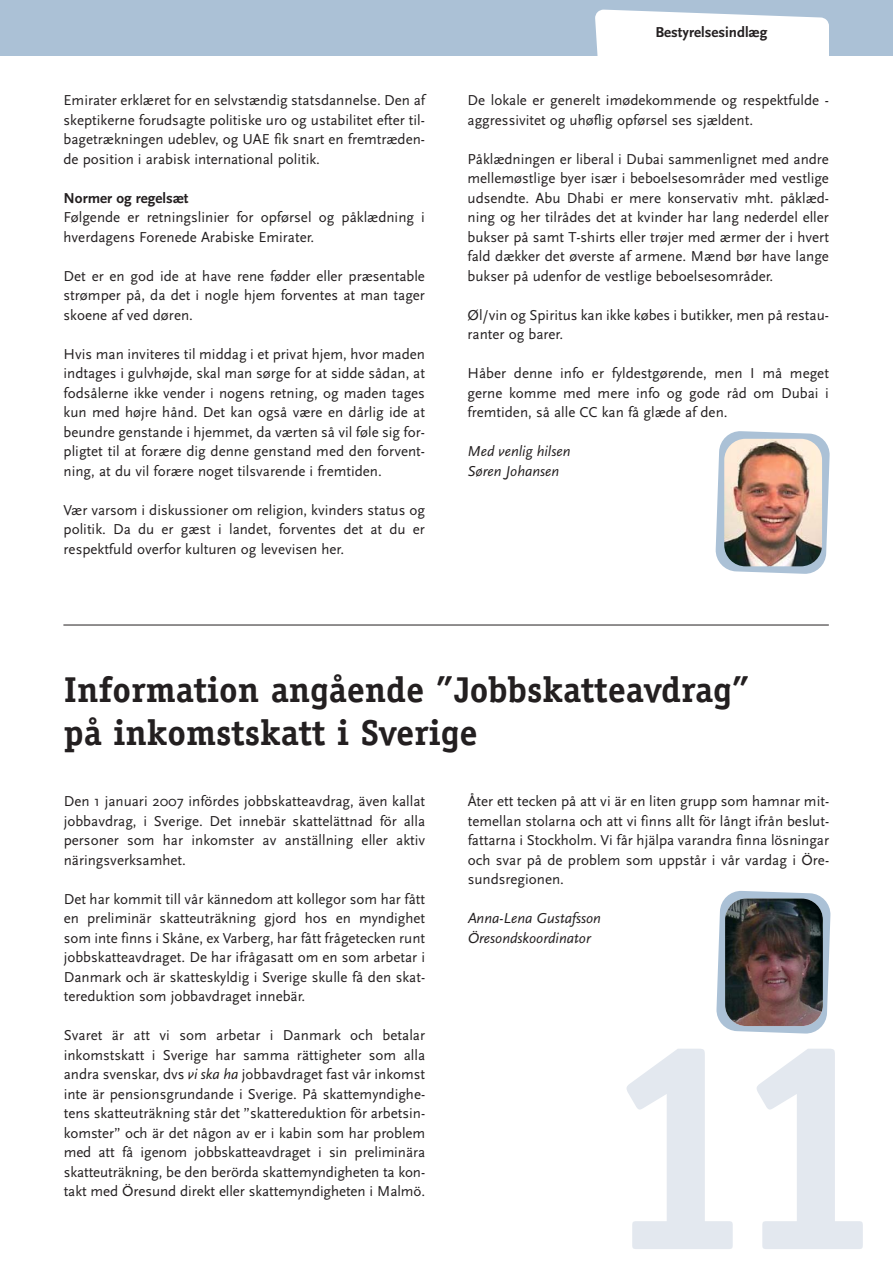
<style>
.page{position:relative;width:893px;height:1263px;background:#fff}
.page>*{position:absolute;margin:0;border:0;box-sizing:border-box;transform-origin:0 0}
.t1{font:700 300px "Officina Serif";color:#e3e8ef}
.t2{font:700 36px/43.2px "Officina Serif";color:#231f20}
.t3{font:15px/19.5px "Scala Sans";color:#231f20;text-align:justify}
.t4{font:italic 15px/19.5px "Scala Sans";color:#231f20}
.t5{font:700 15px "Scala Sans";color:#231f20}
.s1{font-style:italic}
</style>
<div class="page">
<div style="left:0;top:1px;width:893px;height:55px;background:#abc1d6"></div>
<svg style="left:595px;top:10px;width:234px;height:46px;background:#f7f9fb"></svg>
<hr style="left:63px;top:624px;width:766px;height:1px;background:#231f20">
<svg style="left:715px;top:431px;width:115px;height:143px"></svg>
<img style="left:724px;top:439px;width:98px;height:127px;border-radius:21px">
<svg style="left:716px;top:891px;width:115px;height:143px"></svg>
<img style="left:725px;top:898px;width:98px;height:128px;border-radius:21px">
<p class="t3" style="left:64px;top:92px;width:363px">Emirater erklæret for en selvstændig statsdannelse. Den af skeptikerne forudsagte politiske uro og ustabilitet efter til&shy;bagetrækningen udeblev, og UAE fik snart en fremtræden&shy;de position i arabisk international politik.</p>
<p class="t5" style="left:64px;top:192px;width:126px">Normer og regelsæt</p>
<p class="t3" style="left:64px;top:209px;width:363px">Følgende er retningslinier for opførsel og påklædning i hverdagens Forenede Arabiske Emirater.</p>
<p class="t3" style="left:64px;top:268px;width:363px">Det er en god ide at have rene fødder eller præsentable strømper på, da det i nogle hjem forventes at man tager skoene af ved døren.</p>
<p class="t3" style="left:64px;top:346px;width:363px">Hvis man inviteres til middag i et privat hjem, hvor maden indtages i gulvhøjde, skal man sørge for at sidde sådan, at fodsålerne ikke vender i nogens retning, og maden tages kun med højre hånd. Det kan også være en dårlig ide at beundre genstande i hjemmet, da værten så vil føle sig for&shy;pligtet til at forære dig denne genstand med den forvent&shy;ning, at du vil forære noget tilsvarende i fremtiden.</p>
<p class="t3" style="left:64px;top:502px;width:363px">Vær varsom i diskussioner om religion, kvinders status og politik. Da du er gæst i landet, forventes det at du er respektfuld overfor kulturen og levevisen her.</p>
<p class="t5" style="left:655px;top:26px;width:113px">Bestyrelsesindlæg</p>
<p class="t3" style="left:468px;top:92px;width:363px">De lokale er generelt imødekommende og respektfulde - aggressivitet og uhøflig opførsel ses sjældent.</p>
<p class="t3" style="left:468px;top:151px;width:363px">Påklædningen er liberal i Dubai sammenlignet med andre mellemøstlige byer især i beboelsesområder med vestlige udsendte. Abu Dhabi er mere konservativ mht. påklæd&shy;ning og her tilrådes det at kvinder har lang nederdel eller bukser på samt T-shirts eller trøjer med ærmer der i hvert fald dækker det øverste af armene. Mænd bør have lange bukser på udenfor de vestlige beboelsesområder.</p>
<p class="t3" style="left:468px;top:307px;width:363px">Øl/vin og Spiritus kan ikke købes i butikker, men på restau&shy;ranter og barer.</p>
<p class="t3" style="left:468px;top:365px;width:363px">Håber denne info er fyldestgørende, men I må meget gerne komme med mere info og gode råd om Dubai i fremtiden, så alle CC kan få glæde af den.</p>
<p class="t4" style="left:468px;top:444px;width:104px">Med venlig hilsen<br>Søren Johansen</p>
<h2 class="t2" style="left:64px;top:671px;width:688px">Information angående ”Jobbskatteavdrag” på inkomstskatt i Sverige</h2>
<p class="t3" style="left:64px;top:793px;width:363px">Den 1 januari 2007 infördes jobbskatteavdrag, även kallat jobbavdrag, i Sverige. Det innebär skattelättnad för alla personer som har inkomster av anställning eller aktiv näringsverksamhet.</p>
<p class="t3" style="left:64px;top:890px;width:363px">Det har kommit till vår kännedom att kollegor som har fått en preliminär skatteuträkning gjord hos en myndighet som inte finns i Skåne, ex Varberg, har fått frågetecken runt jobbskatteavdraget. De har ifrågasatt om en som arbetar i Danmark och är skatteskyldig i Sverige skulle få den skat&shy;tereduktion som jobbavdraget innebär.</p>
<p class="t3" style="left:64px;top:1027px;width:363px">Svaret är att vi som arbetar i Danmark och betalar inkomstskatt i Sverige har samma rättigheter som alla andra svenskar, dvs <span class="s1">vi ska ha</span> jobbavdraget fast vår inkomst inte är pensionsgrundande i Sverige. På skattemyndighe&shy;tens skatteuträkning står det ”skattereduktion för arbetsin&shy;komster” och är det någon av er i kabin som har problem med att få igenom jobbskatteavdraget i sin preliminära skatteuträkning, be den berörda skattemyndigheten ta kon&shy;takt med Öresund direkt eller skattemyndigheten i Malmö.</p>
<p class="t3" style="left:468px;top:793px;width:363px">Åter ett tecken på att vi är en liten grupp som hamnar mit&shy;temellan stolarna och att vi finns allt för långt ifrån beslut&shy;fattarna i Stockholm. Vi får hjälpa varandra finna lösningar och svar på de problem som uppstår i vår vardag i Öre&shy;sundsregionen.</p>
<p class="t4" style="left:468px;top:910px;width:135px">Anna-Lena Gustafsson<br>Öresondskoordinator</p>
<h1 class="t1" style="left:596px;top:1034px;width:298px">11</h1>
</div>
